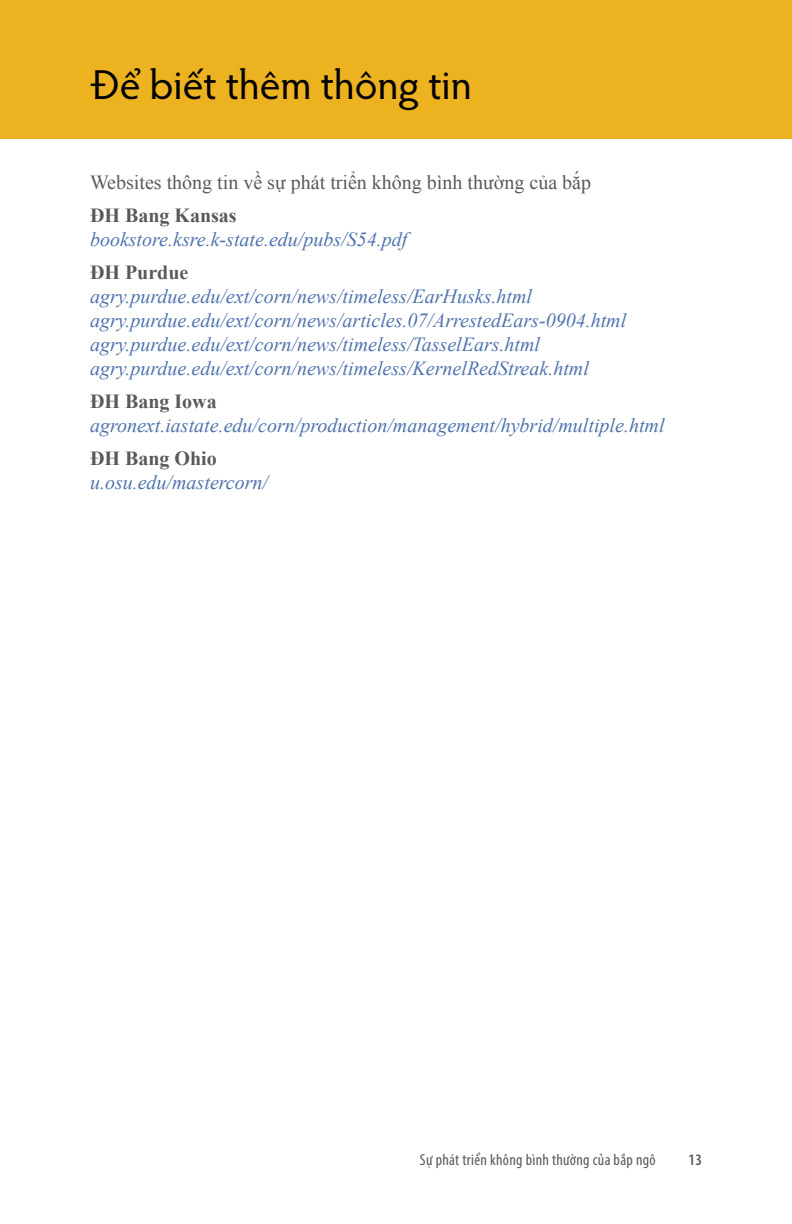
<style>
.page{position:relative;width:792px;height:1224px;background:#fff}
.page>*{position:absolute;margin:0;border:0;box-sizing:border-box;transform-origin:0 0}
.t1{font:42px "Hypatia Sans Pro";color:#000}
.t2{font:italic 20px/24px "Times New Roman";color:#4f73ad}
.t3{font:20px "Times New Roman";color:#58595b}
.t4{font:700 20px "Times New Roman";color:#58595b}
.t5{font:condensed 16px "Myriad Pro";letter-spacing:.02em;color:#58595b}
.t6{font:600 condensed 16px "Myriad Pro";color:#58595b}
</style>
<div class="page">
<div style="left:0;top:0;width:792px;height:138px;background:#ecb21f"></div>
<h1 class="t1" style="left:90px;top:56px;width:384px">Để biết thêm thông tin</h1>
<p class="t3" style="left:90px;top:168px;width:503px">Websites thông tin về sự phát triển không bình thường của bắp</p>
<p class="t4" style="left:90px;top:201px;width:148px">ĐH Bang Kansas</p>
<p class="t2" style="left:90px;top:226px;width:319px">bookstore.ksre.k-state.edu/pubs/S54.pdf</p>
<p class="t4" style="left:90px;top:258px;width:100px">ĐH Purdue</p>
<p class="t2" style="left:90px;top:283px;width:538px">agry.purdue.edu/ext/corn/news/timeless/EarHusks.html agry.purdue.edu/ext/corn/news/articles.07/ArrestedEars-0904.html agry.purdue.edu/ext/corn/news/timeless/TasselEars.html agry.purdue.edu/ext/corn/news/timeless/KernelRedStreak.html</p>
<p class="t4" style="left:90px;top:387px;width:128px">ĐH Bang Iowa</p>
<p class="t2" style="left:90px;top:412px;width:576px">agronext.iastate.edu/corn/production/management/hybrid/multiple.html</p>
<p class="t4" style="left:90px;top:444px;width:128px">ĐH Bang Ohio</p>
<p class="t2" style="left:90px;top:469px;width:180px">u.osu.edu/mastercorn/</p>
<p class="t5" style="left:420px;top:1150px;width:237px">Sự phát triển không bình thường của bắp ngô</p>
<p class="t6" style="left:689px;top:1151px;width:15px">13</p>
</div>
